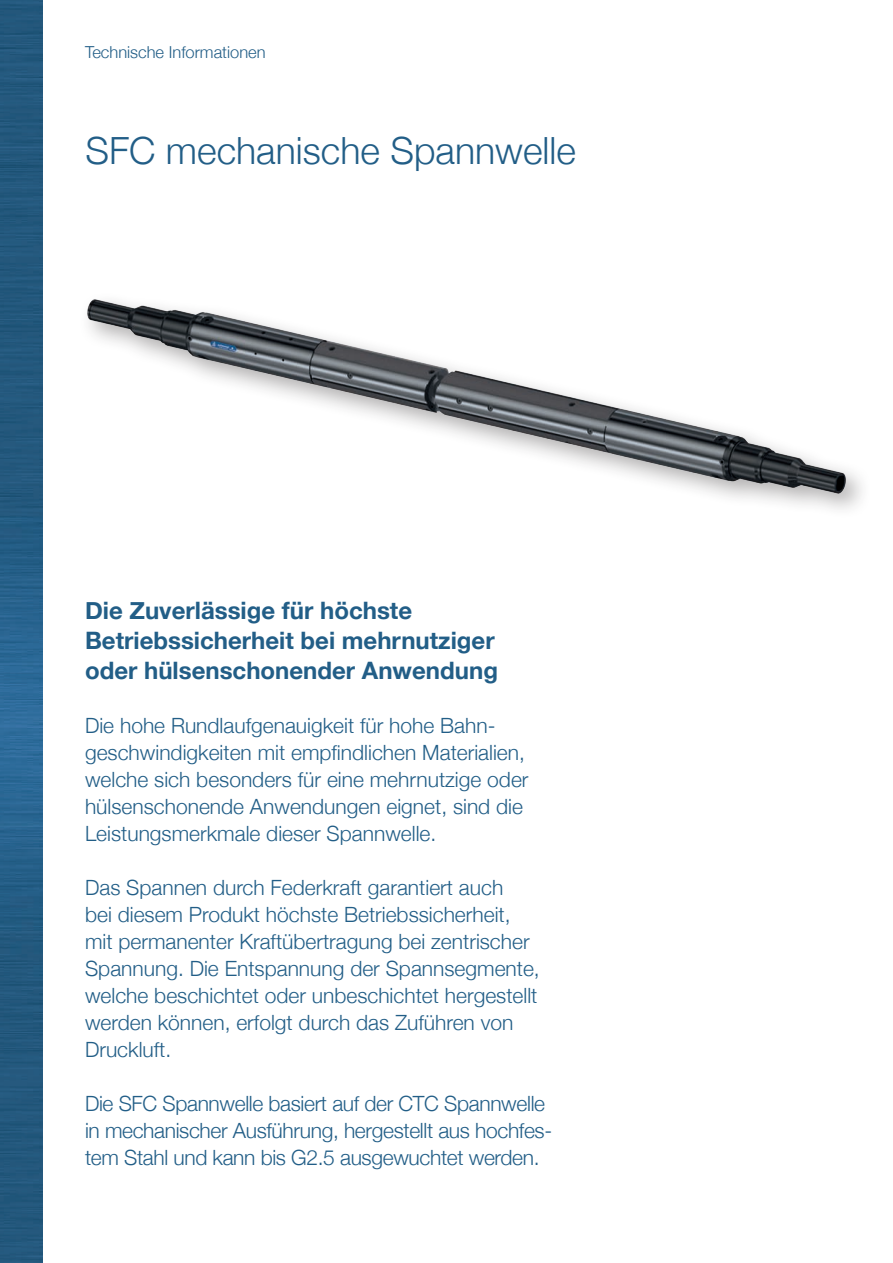
<style>
.page{position:relative;width:893px;height:1263px;background:#fff}
.page>*{position:absolute;margin:0;border:0;box-sizing:border-box;transform-origin:0 0}
.t1{font:300 37.5px "Helvetica Neue";color:#225e87}
.t2{font:700 24px/30px "Helvetica Neue";color:#225e87}
.t3{font:300 21px/27px "Helvetica Neue";color:#225e87}
.t4{font:300 16.5px "Helvetica Neue";color:#225e87}
</style>
<div class="page">
<img style="left:0;top:0;width:43px;height:1263px">
<img style="left:87px;top:299px;width:775px;height:211px">
<p class="t4" style="left:85px;top:39px;width:182px">Technische Informationen</p>
<h1 class="t1" style="left:85px;top:120px;width:492px">SFC mechanische Spannwelle</h1>
<p class="t2" style="left:85px;top:596px;width:414px">Die Zuverlässige für höchste<br>Betriebssicherheit bei mehrnutziger oder hülsenschonender Anwendung</p>
<p class="t3" style="left:85px;top:710px;width:445px">Die hohe Rundlaufgenauigkeit für hohe Bahn&shy;geschwindigkeiten mit empfindlichen Materialien, welche sich besonders für eine mehrnutzige oder hülsenschonende Anwendungen eignet, sind die Leistungsmerkmale dieser Spannwelle.</p>
<p class="t3" style="left:85px;top:872px;width:456px">Das Spannen durch Federkraft garantiert auch<br>bei diesem Produkt höchste Betriebssicherheit, mit permanenter Kraftübertragung bei zentrischer Spannung. Die Entspannung der Spannsegmente, welche beschichtet oder unbeschichtet hergestellt werden können, erfolgt durch das Zuführen von Druckluft.</p>
<p class="t3" style="left:85px;top:1088px;width:469px">Die SFC Spannwelle basiert auf der CTC Spannwelle in mechanischer Ausführung, hergestellt aus hochfes&shy;tem Stahl und kann bis G2.5 ausgewuchtet werden.</p>
</div>
